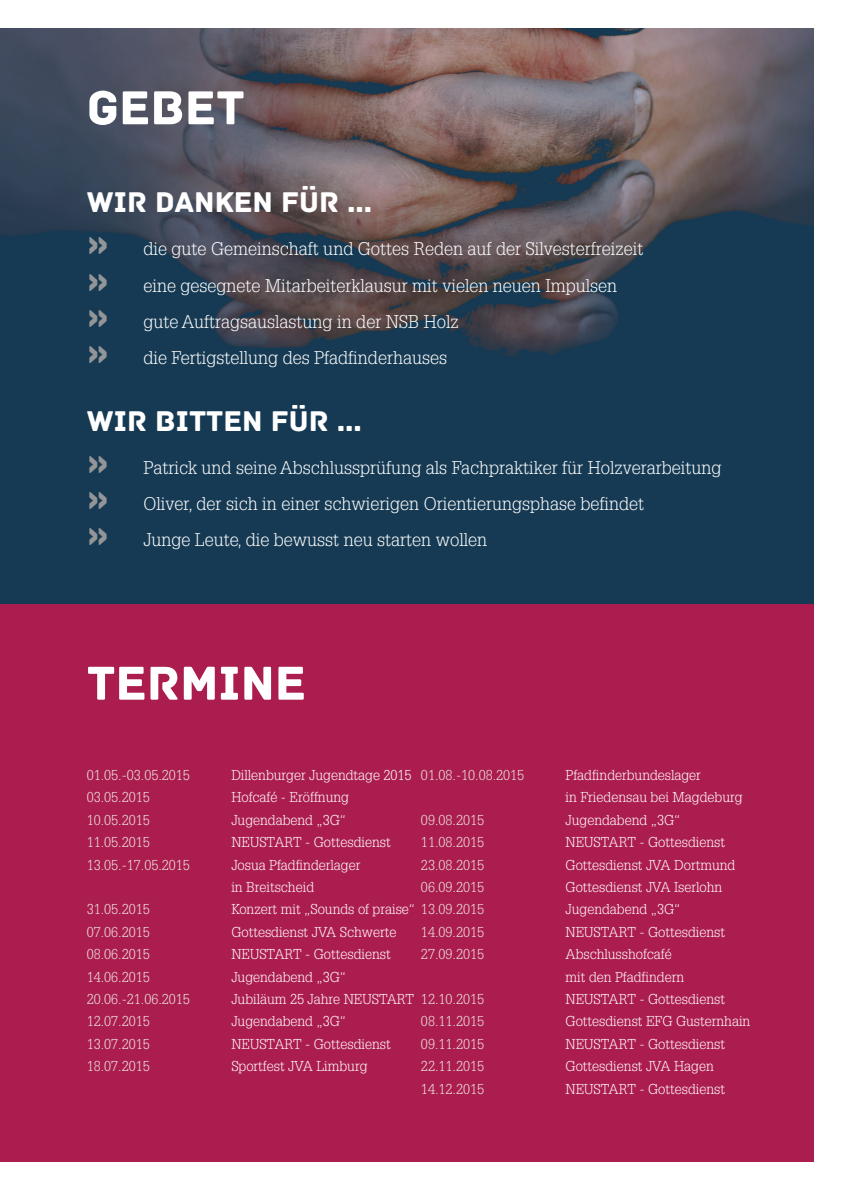
<style>
.page{position:relative;width:842px;height:1191px;background:#fff}
.page>*{position:absolute;margin:0;border:0;box-sizing:border-box;transform-origin:0 0}
.Überschrift_1{font:50px "Archive";color:#fff}
.Aufzählung_Schmal{font:45px "Archive";color:#939598}
.Überschrift_2{font:30px "Archive";color:#fff}
.Aufzählung_Schmal-2{font:300 18px "Glypha";color:#fff}
.Termine{font:300 14px/22.4px "Glypha";color:#fff}
.Termine-2{font:300 14px "Glypha";color:#ebe6e1}
.s1{color:#ebe6e1}
</style>
<div class="page">
<img style="left:0;top:29px;width:813px;height:575px">
<div style="left:0;top:604px;width:813px;height:558px;background:#ac1d4f"></div>
<p class="Überschrift_1" style="left:87px;top:78px;width:160px">GEBET</p>
<p class="Überschrift_2" style="left:87px;top:184px;width:289px">WIR DANKEN FÜR …</p>
<p class="Aufzählung_Schmal" style="left:87px;top:218px;width:23px">»</p>
<p class="Aufzählung_Schmal-2" style="left:143px;top:239px;width:502px">die gute Gemeinschaft und Gottes Reden auf der Silvesterfreizeit</p>
<p class="Aufzählung_Schmal" style="left:87px;top:254px;width:23px">»</p>
<p class="Aufzählung_Schmal-2" style="left:143px;top:275px;width:475px">eine gesegnete Mitarbeiterklausur mit vielen neuen Impulsen</p>
<p class="Aufzählung_Schmal" style="left:87px;top:290px;width:23px">»</p>
<p class="Aufzählung_Schmal-2" style="left:143px;top:311px;width:317px">gute Auftragsauslastung in der NSB Holz</p>
<p class="Aufzählung_Schmal" style="left:87px;top:326px;width:23px">»</p>
<p class="Aufzählung_Schmal-2" style="left:143px;top:347px;width:305px">die Fertigstellung des Pfadfinderhauses</p>
<p class="Überschrift_2" style="left:87px;top:403px;width:279px">WIR BITTEN FÜR …</p>
<p class="Aufzählung_Schmal" style="left:87px;top:436px;width:23px">»</p>
<p class="Aufzählung_Schmal-2" style="left:143px;top:457px;width:579px">Patrick und seine Abschlussprüfung als Fachpraktiker für Holzverarbeitung</p>
<p class="Aufzählung_Schmal" style="left:87px;top:473px;width:23px">»</p>
<p class="Aufzählung_Schmal-2" style="left:143px;top:494px;width:502px">Oliver, der sich in einer schwierigen Orientierungsphase befindet</p>
<p class="Aufzählung_Schmal" style="left:87px;top:509px;width:23px">»</p>
<p class="Aufzählung_Schmal-2" style="left:143px;top:530px;width:345px">Junge Leute, die bewusst neu starten wollen</p>
<p class="Überschrift_1" style="left:87px;top:653px;width:221px">TERMINE</p>
<p class="Termine-2" style="left:87px;top:767px;width:105px">01.05.-03.05.2015</p>
<p class="Termine" style="left:231px;top:764px;width:182px">Dillenburger Jugendtage 2015</p>
<p class="Termine-2" style="left:87px;top:789px;width:65px">03.05.2015</p>
<p class="Termine" style="left:231px;top:786px;width:119px">Hofcafé - Eröffnung</p>
<p class="Termine-2" style="left:87px;top:812px;width:65px">10.05.2015</p>
<p class="Termine" style="left:231px;top:809px;width:116px">Jugendabend „3G“</p>
<p class="Termine-2" style="left:87px;top:834px;width:65px">11.05.2015</p>
<p class="Termine" style="left:231px;top:831px;width:161px">NEUSTART - Gottesdienst</p>
<p class="Termine-2" style="left:87px;top:856px;width:105px">13.05.-17.05.2015</p>
<p class="Termine" style="left:231px;top:853px;width:130px">Josua Pfadfinderlager in Breitscheid</p>
<p class="Termine-2" style="left:87px;top:901px;width:65px">31.05.2015</p>
<p class="Termine" style="left:231px;top:898px;width:254px">Konzert mit „Sounds of praise“ <span class="s1">13.09.2015</span></p>
<p class="Termine-2" style="left:87px;top:924px;width:65px">07.06.2015</p>
<p class="Termine" style="left:231px;top:921px;width:167px">Gottesdienst JVA Schwerte</p>
<p class="Termine-2" style="left:87px;top:946px;width:65px">08.06.2015</p>
<p class="Termine" style="left:231px;top:943px;width:161px">NEUSTART - Gottesdienst</p>
<p class="Termine-2" style="left:87px;top:968px;width:65px">14.06.2015</p>
<p class="Termine" style="left:231px;top:965px;width:116px">Jugendabend „3G“</p>
<p class="Termine-2" style="left:87px;top:991px;width:105px">20.06.-21.06.2015</p>
<p class="Termine" style="left:231px;top:988px;width:184px">Jubiläum 25 Jahre NEUSTART</p>
<p class="Termine-2" style="left:87px;top:1013px;width:65px">12.07.2015</p>
<p class="Termine" style="left:231px;top:1010px;width:116px">Jugendabend „3G“</p>
<p class="Termine-2" style="left:87px;top:1036px;width:65px">13.07.2015</p>
<p class="Termine" style="left:231px;top:1033px;width:161px">NEUSTART - Gottesdienst</p>
<p class="Termine-2" style="left:87px;top:1058px;width:65px">18.07.2015</p>
<p class="Termine" style="left:231px;top:1055px;width:138px">Sportfest JVA Limburg</p>
<p class="Termine-2" style="left:421px;top:767px;width:105px">01.08.-10.08.2015</p>
<p class="Termine" style="left:566px;top:764px;width:178px">Pfadfinderbundeslager<br>in Friedensau bei Magdeburg</p>
<p class="Termine-2" style="left:421px;top:812px;width:64px">09.08.2015</p>
<p class="Termine" style="left:566px;top:809px;width:116px">Jugendabend „3G“</p>
<p class="Termine-2" style="left:421px;top:834px;width:64px">11.08.2015</p>
<p class="Termine" style="left:566px;top:831px;width:161px">NEUSTART - Gottesdienst</p>
<p class="Termine-2" style="left:421px;top:856px;width:64px">23.08.2015</p>
<p class="Termine" style="left:566px;top:853px;width:171px">Gottesdienst JVA Dortmund</p>
<p class="Termine-2" style="left:421px;top:879px;width:64px">06.09.2015</p>
<p class="Termine" style="left:566px;top:876px;width:158px">Gottesdienst JVA Iserlohn</p>
<p class="Termine" style="left:566px;top:898px;width:116px">Jugendabend „3G“</p>
<p class="Termine-2" style="left:421px;top:924px;width:64px">14.09.2015</p>
<p class="Termine" style="left:566px;top:921px;width:161px">NEUSTART - Gottesdienst</p>
<p class="Termine-2" style="left:421px;top:946px;width:64px">27.09.2015</p>
<p class="Termine" style="left:566px;top:943px;width:120px">Abschlusshofcafé mit den Pfadfindern</p>
<p class="Termine-2" style="left:421px;top:991px;width:64px">12.10.2015</p>
<p class="Termine" style="left:566px;top:988px;width:161px">NEUSTART - Gottesdienst</p>
<p class="Termine-2" style="left:421px;top:1013px;width:64px">08.11.2015</p>
<p class="Termine" style="left:566px;top:1010px;width:186px">Gottesdienst EFG Gusternhain</p>
<p class="Termine-2" style="left:421px;top:1036px;width:64px">09.11.2015</p>
<p class="Termine" style="left:566px;top:1033px;width:161px">NEUSTART - Gottesdienst</p>
<p class="Termine-2" style="left:421px;top:1058px;width:64px">22.11.2015</p>
<p class="Termine" style="left:566px;top:1055px;width:150px">Gottesdienst JVA Hagen</p>
<p class="Termine-2" style="left:421px;top:1080px;width:64px">14.12.2015</p>
<p class="Termine" style="left:566px;top:1077px;width:161px">NEUSTART - Gottesdienst</p>
</div>
